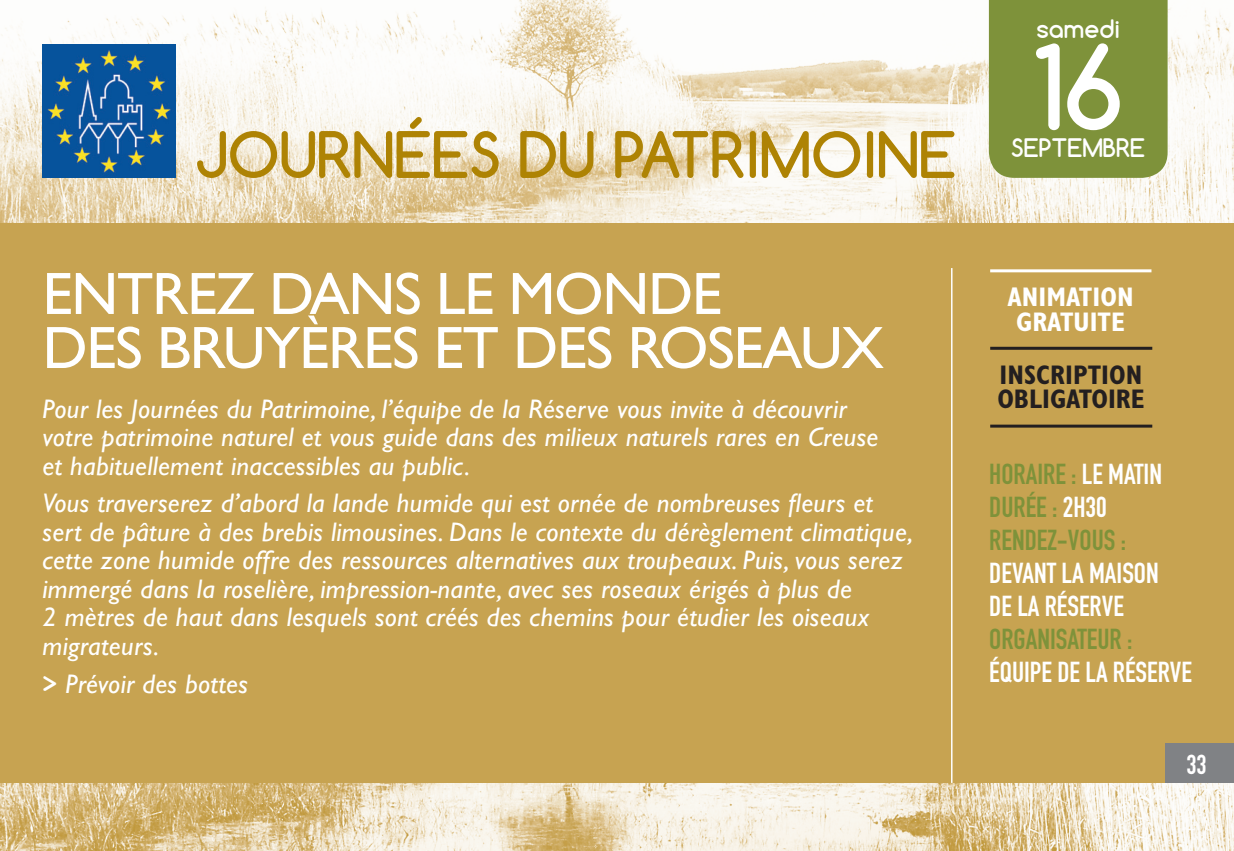
<style>
.page{position:relative;width:1234px;height:851px;background:#fff}
.page>*{position:absolute;margin:0;border:0;box-sizing:border-box;transform-origin:0 0}
.t1{font:700 111px "Comfortaa";color:#fff}
.t2{font:60px "Gill Sans Std";color:#fff}
.t3{font:700 60px "Comfortaa";color:#ae8304}
.t4{font:28.5px/33px "DIN Engschrift Std";color:#7e923a}
.t5{font:28.5px/33px "DIN Engschrift Std";color:#fff}
.t6{font:italic 27px/28.5px "Gill Sans Std";letter-spacing:.01em;color:#fff}
.t7{font:700 condensed 27px/24px "Gill Sans Std";color:#231f20}
.t8{font:700 condensed 27px/24px "Gill Sans Std";color:#fff;text-align:center}
.t9{font:27px "DIN Engschrift Std";color:#fff}
.t10{font:700 24px "Comfortaa";color:#fff}
.s1{font-family:"Comfortaa";font-weight:700;font-style:normal}
.s2{color:#fff}
</style>
<div class="page">
<img style="left:0;top:782px;width:1233px;height:68px">
<img style="left:0;top:0;width:1233px;height:223px">
<img style="left:43px;top:44px;width:133px;height:134px">
<div style="left:0;top:223px;width:1233px;height:559px;background:#c7a351"></div>
<hr style="left:950px;top:268px;width:2px;height:514px;background:#fff">
<div style="left:988px;top:0;width:179px;height:178px;background:#7e923a"></div>
<hr style="left:989px;top:424px;width:162px;height:3px;background:#231f20">
<hr style="left:989px;top:347px;width:162px;height:3px;background:#231f20">
<hr style="left:989px;top:269px;width:162px;height:3px;background:#fff">
<div style="left:1165px;top:743px;width:68px;height:40px;background:#808285"></div>
<h2 class="t3" style="left:394px;top:117px;width:275px">ÉES DU PATRI</h2>
<h2 class="t3" style="left:195px;top:117px;width:40px">JOURN</h2>
<h2 class="t3" style="left:759px;top:117px;width:88px">MOINE</h2>
<p class="t10" style="left:1036px;top:14px;width:85px">SAMEDI</p>
<h1 class="t1" style="left:1032px;top:17px;width:93px">16</h1>
<p class="t10" style="left:1011px;top:132px;width:135px">SEPTEMBRE</p>
<h2 class="t2" style="left:43px;top:259px;width:36px">ENTREZ</h2>
<h2 class="t2" style="left:269px;top:259px;width:38px">DANS</h2>
<h2 class="t2" style="left:436px;top:259px;width:115px">LE MONDE</h2>
<h2 class="t2" style="left:43px;top:313px;width:33px">DES</h2>
<h2 class="t2" style="left:157px;top:313px;width:201px">BRUYèRES</h2>
<h2 class="t2" style="left:433px;top:313px;width:112px">ET DES</h2>
<h2 class="t2" style="left:627px;top:313px;width:37px">ROSEAUX</h2>
<p class="t6" style="left:43px;top:394px;width:837px">Pour les Journées du Patrimoine, l’équipe de la Réserve vous invite à découvrir votre patrimoine naturel et vous guide dans des milieux naturels rares en Creuse et habituellement inaccessibles au public.</p>
<p class="t6" style="left:43px;top:488px;width:872px">Vous traverserez d’abord la lande humide qui est ornée de nombreuses fleurs et sert de pâture à des brebis limousines. Dans le contexte du dérèglement climatique, cette zone humide offre des ressources alternatives aux troupeaux. Puis, vous serez immergé dans la roselière, impression-nante, avec ses roseaux érigés à plus de<br>2 mètres de haut dans lesquels sont créés des chemins pour étudier les oiseaux migrateurs.</p>
<p class="t6" style="left:43px;top:670px;width:207px"><span class="s1">&gt;</span> Prévoir des bottes</p>
<p class="t8" style="left:1007px;top:285px;width:127px">ANIMATION<br>GRATUITE</p>
<p class="t7" style="left:997px;top:362px;width:149px">INSCRIPTION<br>OBLIGATOIRE</p>
<p class="t4" style="left:989px;top:457px;width:138px">HORAIRE : <span class="s2">LE MATIN<br></span>DURÉE : <span class="s2">2H30<br></span>RENDEZ-VOUS :</p>
<p class="t5" style="left:989px;top:556px;width:171px">DEVANT LA MAISON<br>DE LA RÉSERVE</p>
<p class="t4" style="left:989px;top:622px;width:144px">ORGANISATEUR :</p>
<p class="t5" style="left:989px;top:655px;width:22px">ÉQUIPE</p>
<p class="t5" style="left:1057px;top:655px;width:91px">DE LA RÉSERVE</p>
<p class="t9" style="left:1185px;top:748px;width:22px">33</p>
</div>
